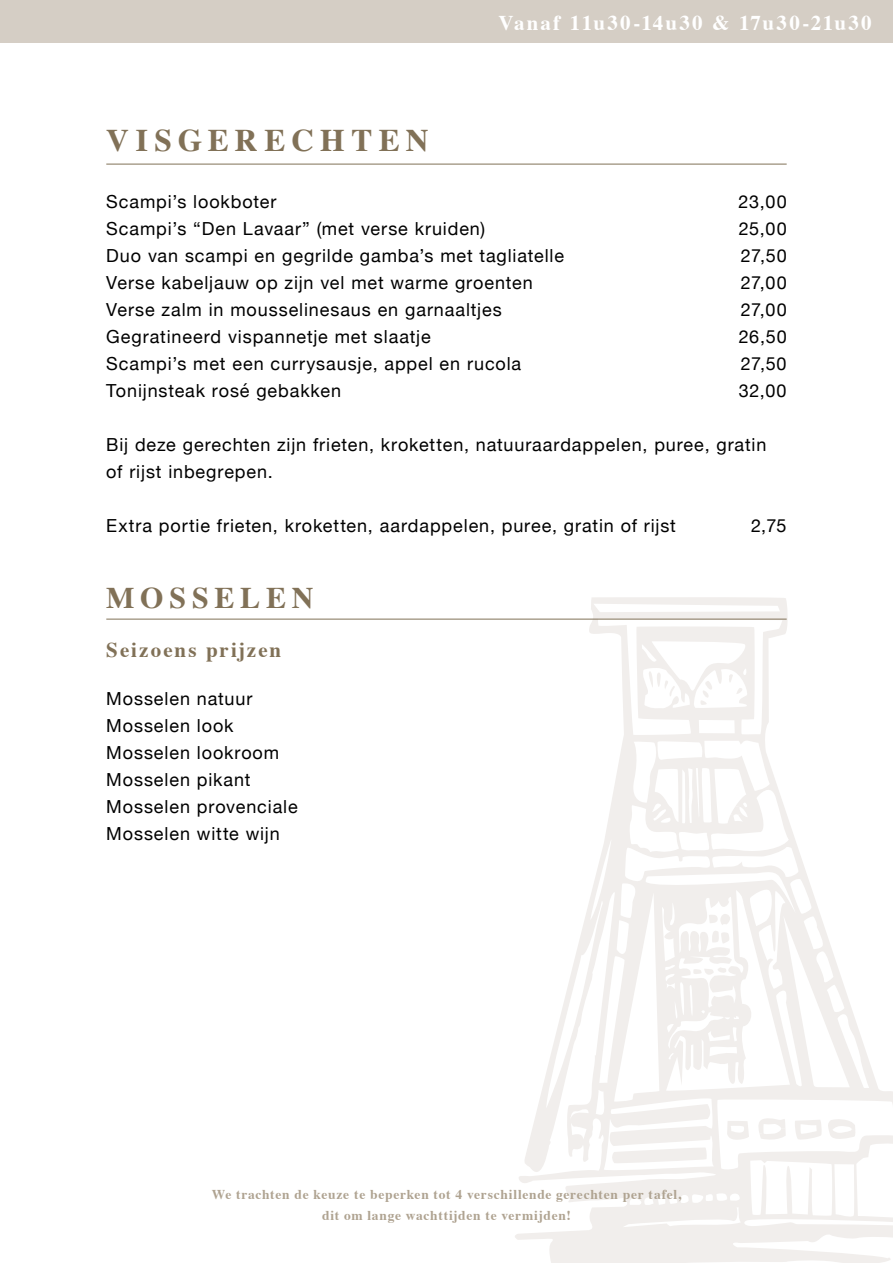
<style>
.page{position:relative;width:893px;height:1263px;background:#fff}
.page>*{position:absolute;margin:0;border:0;box-sizing:border-box;transform-origin:0 0}
.t1{font:700 31.5px "Times";letter-spacing:.195em;color:#817157}
.t2{font:700 30px "Times";letter-spacing:.195em;color:#817157}
.t3{font:700 21px "Times";letter-spacing:.105em;color:#fff}
.t4{font:700 21px "Times";letter-spacing:.1em;color:#817157}
.t5{font:18px/27px "Helvetica Neue";letter-spacing:.05em;color:#000}
.t6{font:700 13.5px/21px "Times";letter-spacing:.055em;color:#afa391;text-align:center}
</style>
<div class="page">
<svg style="left:511px;top:597px;width:382px;height:666px"></svg>
<svg style="left:693px;top:954px;width:39px;height:24px"></svg>
<svg style="left:757px;top:1117px;width:29px;height:25px"></svg>
<svg style="left:700px;top:681px;width:12px;height:24px"></svg>
<svg style="left:728px;top:674px;width:16px;height:20px"></svg>
<svg style="left:648px;top:671px;width:32px;height:34px"></svg>
<svg style="left:794px;top:1118px;width:61px;height:25px"></svg>
<svg style="left:709px;top:912px;width:21px;height:31px"></svg>
<svg style="left:727px;top:1121px;width:22px;height:23px"></svg>
<hr style="left:106px;top:164px;width:681px;height:1px;background:#817157">
<div style="left:0;top:0;width:893px;height:43px;background:#d5cec5"></div>
<hr style="left:106px;top:619px;width:681px;height:1px;background:#817157">
<h1 class="t1" style="left:106px;top:110px;width:324px">VISGERECHTEN</h1>
<p class="t3" style="left:498px;top:3px;width:375px">Vanaf 11u30-14u30 &amp; 17u30-21u30</p>
<p class="t5" style="left:106px;top:189px;width:172px">Scampi’s lookboter</p>
<p class="t5" style="left:738px;top:189px;width:50px">23,00</p>
<p class="t5" style="left:106px;top:216px;width:380px">Scampi’s “Den Lavaar” (met verse kruiden)</p>
<p class="t5" style="left:739px;top:216px;width:49px">25,00</p>
<p class="t5" style="left:106px;top:243px;width:459px">Duo van scampi en gegrilde gamba’s met tagliatelle</p>
<p class="t5" style="left:741px;top:243px;width:47px">27,50</p>
<p class="t5" style="left:106px;top:270px;width:428px">Verse kabeljauw op zijn vel met warme groenten</p>
<p class="t5" style="left:741px;top:270px;width:47px">27,00</p>
<p class="t5" style="left:106px;top:297px;width:397px">Verse zalm in mousselinesaus en garnaaltjes</p>
<p class="t5" style="left:741px;top:297px;width:47px">27,00</p>
<p class="t5" style="left:106px;top:324px;width:326px">Gegratineerd vispannetje met slaatje</p>
<p class="t5" style="left:739px;top:324px;width:50px">26,50</p>
<p class="t5" style="left:106px;top:351px;width:416px">Scampi’s met een currysausje, appel en rucola</p>
<p class="t5" style="left:741px;top:351px;width:47px">27,50</p>
<p class="t5" style="left:106px;top:378px;width:236px">Tonijnsteak rosé gebakken</p>
<p class="t5" style="left:739px;top:378px;width:49px">32,00</p>
<p class="t5" style="left:106px;top:432px;width:662px">Bij deze gerechten zijn frieten, kroketten, natuuraardappelen, puree, gratin of rijst inbegrepen.</p>
<p class="t5" style="left:106px;top:513px;width:571px">Extra portie frieten, kroketten, aardappelen, puree, gratin of rijst</p>
<p class="t5" style="left:751px;top:513px;width:37px">2,75</p>
<h2 class="t2" style="left:106px;top:569px;width:209px">MOSSELEN</h2>
<p class="t4" style="left:106px;top:630px;width:177px">Seizoens prijzen</p>
<p class="t5" style="left:106px;top:686px;width:193px">Mosselen natuur<br>Mosselen look<br>Mosselen lookroom<br>Mosselen pikant<br>Mosselen provenciale<br>Mosselen witte wijn</p>
<p class="t6" style="left:212px;top:1183px;width:471px">We trachten de keuze te beperken tot 4 verschillende gerechten per tafel, dit om lange wachttijden te vermijden!</p>
</div>
